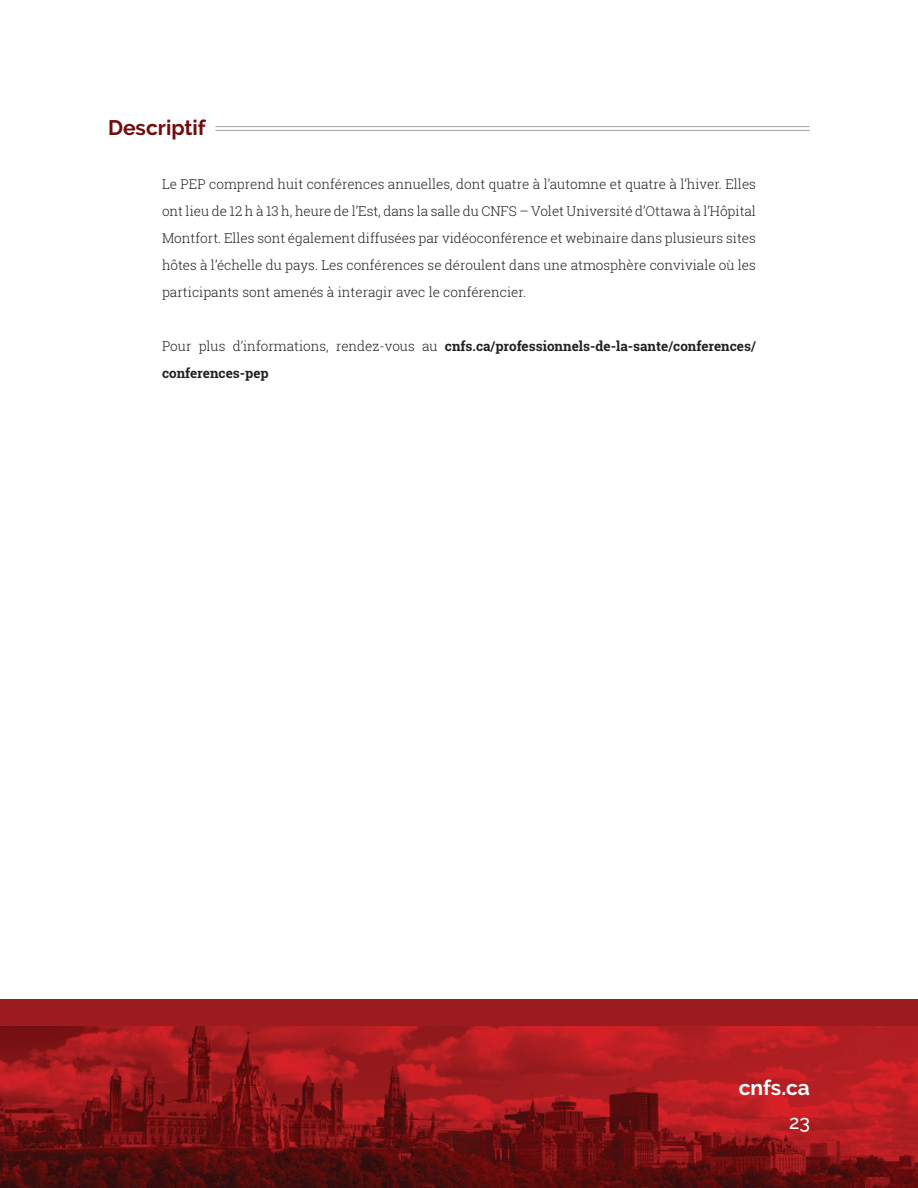
<style>
.page{position:relative;width:918px;height:1188px;background:#fff}
.page>*{position:absolute;margin:0;border:0;box-sizing:border-box;transform-origin:0 0}
.SOUS_TITRE_14_18{font:700 21px "Raleway";color:#710d0f}
.t1{font:700 21px "Raleway";color:#fff}
.t2{font:500 19.5px "Raleway";color:#fff}
.BODY_COPY_9_16{font:300 13.5px/27px "Roboto Slab";color:#231f20;text-align:justify}
.BODY_COPY_9_16-2{font:700 13.5px/27px "Roboto Slab";color:#231f20}
.s1{font-weight:300}
</style>
<div class="page">
<hr style="left:215px;top:126px;width:595px;height:1px;background:#a7a2a0">
<hr style="left:215px;top:130px;width:595px;height:1px;background:#a7a2a0">
<div style="left:0;top:999px;width:918px;height:189px;background:#9c1b1f"></div>
<img style="left:0;top:1026px;width:918px;height:162px">
<p class="SOUS_TITRE_14_18" style="left:108px;top:116px;width:99px">Descriptif</p>
<p class="BODY_COPY_9_16" style="left:162px;top:170px;width:596px">Le PEP comprend huit conférences annuelles, dont quatre à l’automne et quatre à l’hiver. Elles ont lieu de 12 h à 13 h, heure de l’Est, dans la salle du CNFS – Volet Université d’Ottawa à l’Hôpital Montfort. Elles sont également diffusées par vidéoconférence et webinaire dans plusieurs sites hôtes à l’échelle du pays. Les conférences se déroulent dans une atmosphère conviviale où les participants sont amenés à interagir avec le conférencier.</p>
<p class="BODY_COPY_9_16-2" style="left:162px;top:332px;width:596px"><span class="s1">Pour plus d’informations, rendez-vous au</span> cnfs.ca/professionnels-de-la-sante/conferences/ conferences-pep</p>
<h1 class="t1" style="left:739px;top:1076px;width:73px">cnfs.ca</h1>
<h2 class="t2" style="left:789px;top:1111px;width:22px">23</h2>
</div>
